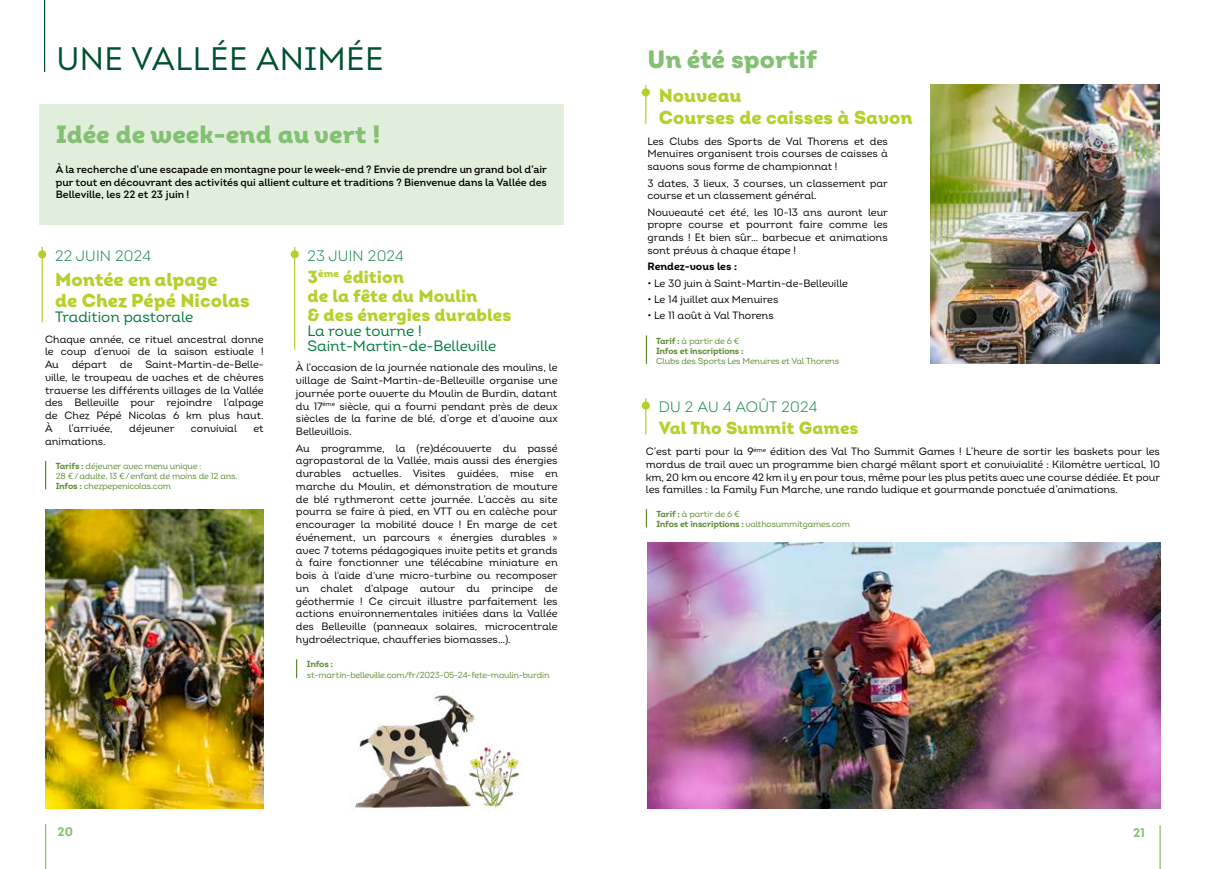
<style>
.page{position:relative;width:1205px;height:869px;background:#fff}
.page>*{position:absolute;margin:0;border:0;box-sizing:border-box;transform-origin:0 0}
.t1{font:32.5px "Intro Regular Alt";letter-spacing:.01em;color:#005130}
.t2{font:25px "Intro Black Alt";color:#83c073}
.t3{font:18.75px/21.2px "Intro Black Alt";color:#b7ce2b}
.t4{font:17.5px/18.8px "Intro Black Alt";color:#b7ce2b}
.t5{font:15px/15px "Intro Regular Alt";color:#00793a}
.t6{font:300 15px "Intro";letter-spacing:.01em;color:#007a3a}
.t7{font:12.5px "Intro Bold Alt";color:#83c073}
.t8{font:10.62px/12.8px "Intro Regular Alt";color:#000;text-align:justify}
.t9{font:600 10.62px/12.8px "Intro";color:#000;text-align:justify}
.t10{font:10.62px "Intro Bold Alt";color:#000}
.t11{font:8.75px/10px "Intro Regular Alt";letter-spacing:-.02em;color:#5c8d30}
.t12{font:8.75px "Intro Bold Alt";letter-spacing:-.02em;color:#5c8d30}
.s1{font-family:"Intro Bold Alt"}
</style>
<div class="page">
<hr style="left:45px;top:823px;width:1px;height:45px;background:#83c073">
<hr style="left:1159px;top:824px;width:1px;height:44px;background:#83c073">
<div style="left:39px;top:104px;width:524px;height:120px;background:#e1eedb"></div>
<hr style="left:44px;top:0;width:1px;height:72px;background:#005130">
<svg style="left:45px;top:461px;width:1px;height:28px"></svg>
<img style="left:45px;top:509px;width:219px;height:299px">
<svg style="left:646px;top:335px;width:1px;height:28px"></svg>
<img style="left:931px;top:85px;width:229px;height:278px">
<hr style="left:645px;top:398px;width:1px;height:36px;background:#b7ce2b">
<div style="left:642px;top:401px;width:8px;height:8px;background:#b7ce2b;border-radius:50%"></div>
<svg style="left:646px;top:509px;width:1px;height:18px"></svg>
<img style="left:647px;top:542px;width:513px;height:266px">
<img style="left:352px;top:693px;width:170px;height:117px">
<hr style="left:645px;top:85px;width:1px;height:39px;background:#b7ce2b">
<div style="left:642px;top:88px;width:8px;height:8px;background:#b7ce2b;border-radius:50%"></div>
<hr style="left:42px;top:247px;width:1px;height:75px;background:#b7ce2b">
<div style="left:38px;top:250px;width:8px;height:8px;background:#b7ce2b;border-radius:50%"></div>
<hr style="left:294px;top:247px;width:1px;height:102px;background:#b7ce2b">
<div style="left:291px;top:250px;width:8px;height:8px;background:#b7ce2b;border-radius:50%"></div>
<svg style="left:296px;top:659px;width:1px;height:18px"></svg>
<h1 class="t1" style="left:56px;top:39px;width:329px">UNE VALLÉE ANIMÉE</h1>
<h2 class="t2" style="left:56px;top:118px;width:326px">Idée de week-end au vert !</h2>
<p class="t9" style="left:56px;top:162px;width:493px">À la recherche d’une escapade en montagne pour le week-end ? Envie de prendre un grand bol d’air pur tout en découvrant des activités qui allient culture et traditions ? Bienvenue dans la Vallée des Belleville, les 22 et 23 juin !</p>
<h3 class="t6" style="left:55px;top:247px;width:97px">22 JUIN 2024</h3>
<h3 class="t3" style="left:55px;top:268px;width:196px">Montée en alpage<br>de Chez Pépé Nicolas</h3>
<h3 class="t5" style="left:55px;top:309px;width:140px">Tradition pastorale</h3>
<p class="t8" style="left:45px;top:332px;width:220px">Chaque année, ce rituel ancestral donne le coup d’envoi de la saison estivale !<br>Au départ de Saint-Martin-de-Belle&shy;ville, le troupeau de vaches et de chèvres traverse les différents villages de la Vallée des Belleville pour rejoindre l’alpage de Chez Pépé Nicolas 6 km plus haut.<br>À</p>
<p class="t8" style="left:69px;top:421px;width:45px">l’arrivée,</p>
<p class="t8" style="left:129px;top:421px;width:47px">déjeuner</p>
<p class="t8" style="left:191px;top:421px;width:48px">convivial</p>
<p class="t8" style="left:253px;top:421px;width:12px">et</p>
<p class="t8" style="left:45px;top:434px;width:62px">animations.</p>
<p class="t11" style="left:56px;top:461px;width:183px"><span class="s1">Tarifs :</span> déjeuner avec menu unique :<br>28 €/adulte, 13 €/enfant de moins de 12 ans.<br><span class="s1">Infos :</span> chezpepenicolas.com</p>
<h3 class="t6" style="left:308px;top:247px;width:98px">23 JUIN 2024</h3>
<h3 class="t4" style="left:308px;top:267px;width:205px">3<sup>ème</sup> édition<br>de la fête du Moulin<br>&amp; des énergies durables</h3>
<h3 class="t5" style="left:308px;top:323px;width:190px">La roue tourne !<br>Saint-Martin-de-Belleville</h3>
<p class="t8" style="left:296px;top:361px;width:263px">À l’occasion de la journée nationale des moulins, le village de Saint-Martin-de-Belleville organise une journée porte ouverte du Moulin de Burdin, datant du 17<sup>ème</sup> siècle, qui a fourni pendant près de deux siècles de la farine de blé, d’orge et d’avoine aux Bellevillois.</p>
<p class="t8" style="left:296px;top:441px;width:263px">Au programme, la (re)découverte du passé agropastoral de la Vallée, mais aussi des énergies durables actuelles. Visites guidées, mise en marche du Moulin, et démonstration de mouture de blé rythmeront cette journée. L’accès au site pourra se faire à pied, en VTT ou en calèche pour encourager la mobilité douce ! En marge de cet événement, un parcours « énergies durables » avec 7 totems pédagogiques invite petits et grands à faire fonctionner une télécabine miniature en bois à l'aide d'une micro-turbine ou recomposer un chalet d'alpage autour du principe de géothermie ! Ce circuit illustre parfaitement les actions environnementales initiées dans la Vallée des Belleville (panneaux solaires, microcentrale hydroélectrique, chaufferies biomasses…).</p>
<p class="t12" style="left:307px;top:658px;width:28px">Infos :</p>
<p class="t11" style="left:307px;top:669px;width:244px">st-martin-belleville.com/fr/2023-05-24-fete-moulin-burdin</p>
<h2 class="t2" style="left:647px;top:44px;width:171px">Un été sportif</h2>
<h3 class="t3" style="left:659px;top:85px;width:256px">Nouveau<br>Courses de caisses à Savon</h3>
<p class="t8" style="left:647px;top:134px;width:242px">Les Clubs des Sports de Val Thorens et des Menuires organisent trois courses de caisses à savons sous forme de championnat !</p>
<p class="t8" style="left:647px;top:176px;width:242px">3 dates, 3 lieux, 3 courses, un classement par course et un classement général.</p>
<p class="t8" style="left:647px;top:205px;width:242px">Nouveauté cet été, les 10-13 ans auront leur propre course et pourront faire comme les grands ! Et bien sûr… barbecue et animations sont prévus à chaque étape !</p>
<p class="t10" style="left:647px;top:260px;width:91px">Rendez-vous les :</p>
<p class="t8" style="left:647px;top:276px;width:202px">• Le 30 juin à Saint-Martin-de-Belleville</p>
<p class="t8" style="left:647px;top:292px;width:132px">• Le 14 juillet aux Menuires</p>
<p class="t8" style="left:647px;top:309px;width:128px">• Le 11 août à Val Thorens</p>
<p class="t11" style="left:656px;top:335px;width:85px"><span class="s1">Tarif :</span> à partir de 6 €</p>
<p class="t12" style="left:656px;top:345px;width:89px">Infos et inscriptions :</p>
<p class="t11" style="left:656px;top:355px;width:184px">Clubs des Sports Les Menuires et Val Thorens</p>
<h3 class="t6" style="left:659px;top:398px;width:160px">DU 2 AU 4 AOÛT 2024</h3>
<h3 class="t4" style="left:659px;top:418px;width:201px">Val Tho Summit Games</h3>
<p class="t8" style="left:646px;top:444px;width:516px">C’est parti pour la 9<sup>ème</sup> édition des Val Tho Summit Games ! L’heure de sortir les baskets pour les mordus de trail avec un programme bien chargé mêlant sport et convivialité : Kilomètre vertical, 10 km, 20 km ou encore 42 km il y en pour tous, même pour les plus petits avec une course dédiée. Et pour les familles : la Family Fun Marche, une rando ludique et gourmande ponctuée d’animations.</p>
<p class="t11" style="left:656px;top:509px;width:195px"><span class="s1">Tarif :</span> à partir de 6 €<br><span class="s1">Infos et inscriptions :</span> valthosummitgames.com</p>
<p class="t7" style="left:58px;top:823px;width:17px">20</p>
<p class="t7" style="left:1133px;top:824px;width:13px">21</p>
</div>
